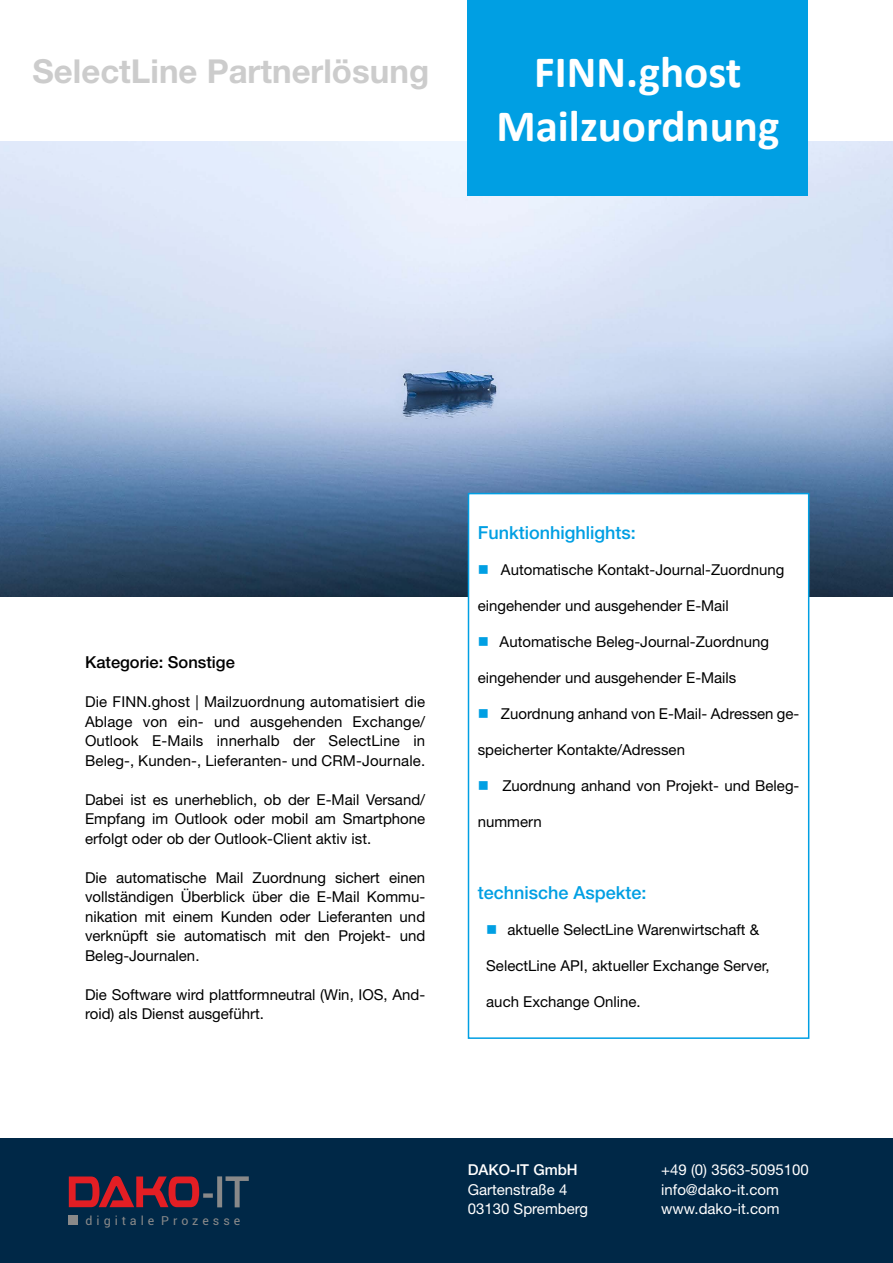
<style>
.page{position:relative;width:893px;height:1263px;background:#fff}
.page>*{position:absolute;margin:0;border:0;box-sizing:border-box;transform-origin:0 0}
.t1{font:700 45px/54px "Calibri";color:#fff;text-align:center}
.t2{font:700 33px "Helvetica Neue LT Pro";color:#ccc}
.t3{font:500 18px "Helvetica Neue LT Pro";color:#009fe3}
.t4{font:500 16.5px "Helvetica Neue LT Pro";color:#000}
.t5{font:15px/19.5px "Helvetica Neue LT Pro";color:#000;text-align:justify}
.t6{font:15px/19.5px "Helvetica Neue LT Pro";color:#fff}
.t7{font:500 15px "Helvetica Neue LT Pro";color:#fff}
.t8{font:12.45px "Roboto";letter-spacing:.32em;color:#898989}
.s1{color:#009fe3}
</style>
<div class="page">
<img style="left:0;top:142px;width:893px;height:455px">
<div style="left:468px;top:0;width:340px;height:195px;background:#009fe3"></div>
<div style="left:0;top:1138px;width:893px;height:125px;background:#002847"></div>
<div style="left:468px;top:494px;width:341px;height:544px;background:#fff"></div>
<div style="left:468px;top:493px;width:341px;height:546px;border:2px solid #009fe3"></div>
<svg style="left:69px;top:1176px;width:130px;height:31px"></svg>
<svg style="left:203px;top:1193px;width:10px;height:5px"></svg>
<svg style="left:217px;top:1176px;width:5px;height:31px"></svg>
<svg style="left:225px;top:1176px;width:24px;height:32px"></svg>
<div style="left:69px;top:1216px;width:9px;height:9px;background:#898989"></div>
<h2 class="t2" style="left:33px;top:51px;width:398px">SelectLine Partnerlösung</h2>
<h1 class="t1" style="left:496px;top:45px;width:285px">FINN.ghost<br>Mailzuordnung</h1>
<p class="t4" style="left:85px;top:652px;width:151px">Kategorie: Sonstige</p>
<p class="t5" style="left:85px;top:692px;width:342px">Die FINN.ghost | Mailzuordnung automatisiert die Ablage von ein- und ausgehenden Exchange/ Outlook E-Mails innerhalb der SelectLine in Beleg-, Kunden-, Lieferanten- und CRM-Journale.</p>
<p class="t5" style="left:85px;top:789px;width:342px">Dabei ist es unerheblich, ob der E-Mail Versand/ Empfang im Outlook oder mobil am Smartphone erfolgt oder ob der Outlook-Client aktiv ist.</p>
<p class="t5" style="left:85px;top:867px;width:342px">Die automatische Mail Zuordnung sichert einen vollständigen Überblick über die E-Mail Kommu&shy;nikation mit einem Kunden oder Lieferanten und verknüpft sie automatisch mit den Projekt- und Beleg-Journalen.</p>
<p class="t5" style="left:85px;top:984px;width:342px">Die Software wird plattformneutral (Win, IOS, And&shy;roid) als Dienst ausgeführt.</p>
<p class="t3" style="left:478px;top:522px;width:160px">Funktionhighlights:</p>
<p class="t5" style="left:478px;top:559px;width:308px"><span class="s1">■</span> Automatische Kontakt-Journal-Zuordnung</p>
<p class="t5" style="left:478px;top:595px;width:253px">eingehender und ausgehender E-Mail</p>
<p class="t5" style="left:478px;top:631px;width:293px"><span class="s1">■</span> Automatische Beleg-Journal-Zuordnung</p>
<p class="t5" style="left:478px;top:667px;width:260px">eingehender und ausgehender E-Mails</p>
<p class="t5" style="left:478px;top:703px;width:323px"><span class="s1">■</span> Zuordnung anhand von E-Mail- Adressen ge-</p>
<p class="t5" style="left:478px;top:739px;width:209px">speicherter Kontakte/Adressen</p>
<p class="t5" style="left:478px;top:775px;width:323px"><span class="s1">■</span> Zuordnung anhand von Projekt- und Beleg-</p>
<p class="t5" style="left:478px;top:811px;width:65px">nummern</p>
<p class="t3" style="left:478px;top:882px;width:170px">technische Aspekte:</p>
<p class="t5" style="left:486px;top:919px;width:274px"><span class="s1">■</span> aktuelle SelectLine Warenwirtschaft &amp;</p>
<p class="t5" style="left:486px;top:955px;width:285px">SelectLine API, aktueller Exchange Server,</p>
<p class="t5" style="left:486px;top:991px;width:156px">auch Exchange Online.</p>
<p class="t8" style="left:86px;top:1212px;width:156px">digitale Prozesse</p>
<p class="t7" style="left:468px;top:1161px;width:112px">DAKO-IT GmbH</p>
<p class="t6" style="left:468px;top:1179px;width:122px">Gartenstraße 4<br>03130 Spremberg</p>
<p class="t6" style="left:661px;top:1160px;width:149px">+49 (0) 3563-5095100 info@dako-it.com www.dako-it.com</p>
</div>
